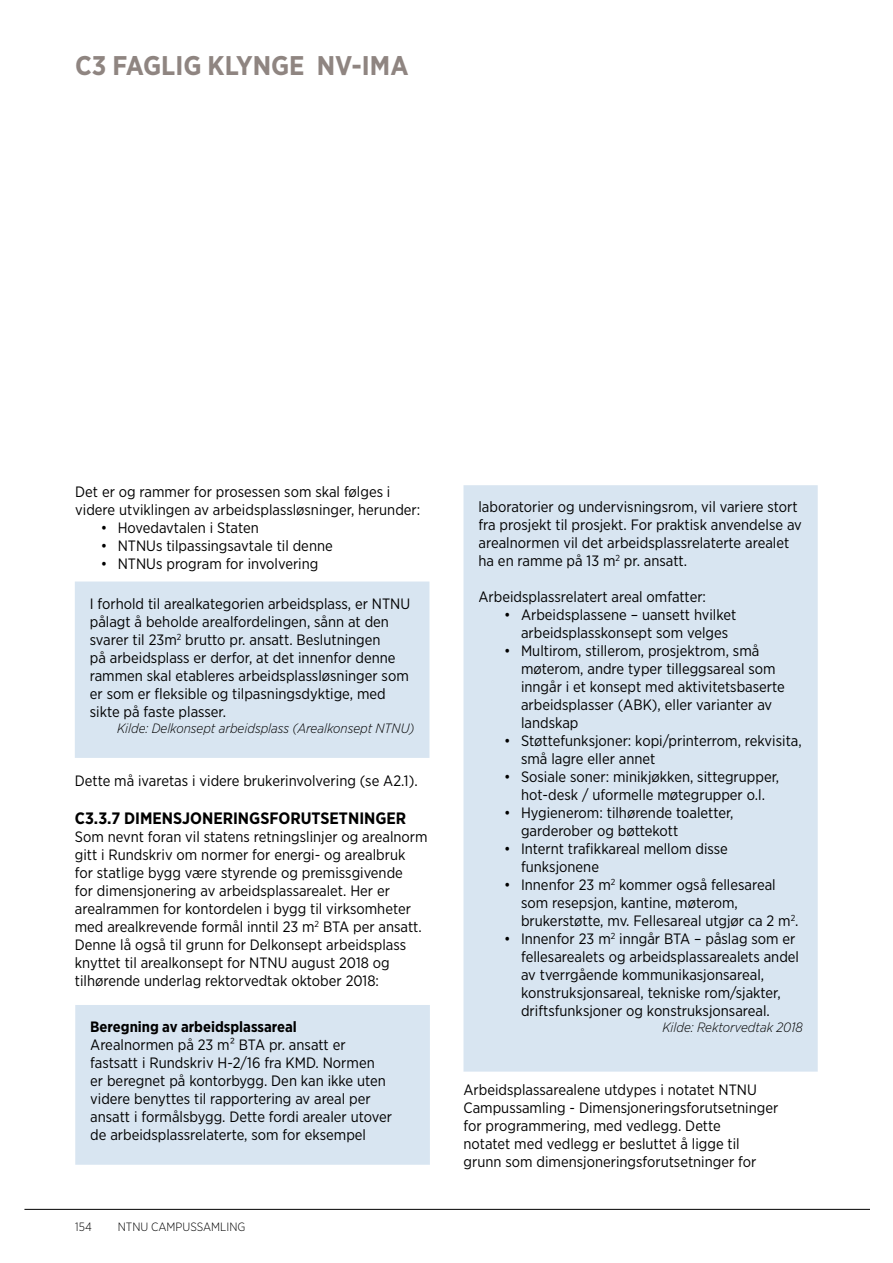
<style>
.page{position:relative;width:893px;height:1263px;background:#fff}
.page>*{position:absolute;margin:0;border:0;box-sizing:border-box;transform-origin:0 0}
.t1{font:700 27px "Gotham Narrow";color:#8f8581}
.t2{font:700 16.5px "Gotham Narrow";color:#000}
.t3{font:15px/18px "Gotham Narrow";color:#000}
.t4{font:700 15px "Gotham Narrow";color:#000}
.t5{font:italic 300 13.5px "Gotham Narrow";color:#000}
.t6{font:300 12px "Gotham Narrow";color:#000}
</style>
<div class="page">
<hr style="left:24px;top:1209px;width:846px;height:1px;background:#000">
<div style="left:83px;top:1012px;width:339px;height:145px;background:#d8e5f1"></div>
<div style="left:75px;top:1005px;width:355px;height:160px;border:15px solid #d8e5f1"></div>
<div style="left:471px;top:493px;width:339px;height:571px;background:#d8e5f1"></div>
<div style="left:463px;top:485px;width:355px;height:586px;border:15px solid #d8e5f1"></div>
<div style="left:82px;top:589px;width:340px;height:161px;background:#d8e5f1"></div>
<div style="left:75px;top:581px;width:354px;height:177px;border:15px solid #d8e5f1"></div>
<h1 class="t1" style="left:75px;top:48px;width:149px">C3 Fagli g klyn</h1>
<h1 class="t1" style="left:271px;top:48px;width:139px">ge NV-IMA</h1>
<p class="t3" style="left:75px;top:483px;width:347px">Det er og rammer for prosessen som skal følges i videre utviklingen av arbeidsplassløsninger, herunder:</p>
<p class="t3" style="left:101px;top:519px;width:159px">• Hovedavtalen i Staten</p>
<p class="t3" style="left:101px;top:537px;width:233px">• NTNUs tilpassingsavtale til denne</p>
<p class="t3" style="left:101px;top:555px;width:219px">• NTNUs program for involvering</p>
<p class="t3" style="left:90px;top:594px;width:322px">I forhold til arealkategorien arbeidsplass, er NTNU pålagt å beholde arealfordelingen, sånn at den svarer til 23m<sup>2</sup> brutto pr. ansatt. Beslutningen<br>på arbeidsplass er derfor, at det innenfor denne rammen skal etableres arbeidsplassløsninger som er som er fleksible og tilpasningsdyktige, med sikte på faste plasser.</p>
<p class="t5" style="left:117px;top:720px;width:299px">Kilde: Delkonsept arbeidsplass (Arealkonsept NTNU)</p>
<p class="t3" style="left:75px;top:771px;width:344px">Dette må ivaretas i videre brukerinvolvering (se A2.1).</p>
<p class="t2" style="left:75px;top:807px;width:331px">C3.3.7 DIMENSJONERINGSFORUTSETNINGER</p>
<p class="t3" style="left:75px;top:827px;width:354px">Som nevnt foran vil statens retningslinjer og arealnorm gitt i Rundskriv om normer for energi- og arealbruk<br>for statlige bygg være styrende og premissgivende<br>for dimensjonering av arbeidsplassarealet. Her er arealrammen for kontordelen i bygg til virksomheter med arealkrevende formål inntil 23 m<sup>2</sup> BTA per ansatt.<br>Denne lå også til grunn for Delkonsept arbeidsplass knyttet til arealkonsept for NTNU august 2018 og tilhørende underlag rektorvedtak oktober 2018:</p>
<p class="t4" style="left:90px;top:1017px;width:208px">Beregning av arbeidsplassareal</p>
<p class="t3" style="left:90px;top:1035px;width:303px">Arealnormen på 23 m² BTA pr. ansatt er fastsatt i Rundskriv H-2/16 fra KMD. Normen<br>er beregnet på kontorbygg. Den kan ikke uten videre benyttes til rapportering av areal per ansatt i formålsbygg. Dette fordi arealer utover de arbeidsplassrelaterte, som for eksempel</p>
<p class="t6" style="left:75px;top:1220px;width:18px">154</p>
<p class="t6" style="left:118px;top:1219px;width:129px">NTNU CAMPUSSAMLING</p>
<p class="t3" style="left:478px;top:498px;width:325px">laboratorier og undervisningsrom, vil variere stort fra prosjekt til prosjekt. For praktisk anvendelse av arealnormen vil det arbeidsplassrelaterte arealet ha en ramme på 13 m<sup>2</sup> pr. ansatt.</p>
<p class="t3" style="left:478px;top:588px;width:229px">Arbeidsplassrelatert areal omfatter:</p>
<p class="t3" style="left:504px;top:606px;width:234px;text-align:center">• Arbeidsplassene – uansett hvilket arbeidsplasskonsept som velges</p>
<p class="t3" style="left:521px;top:642px;width:265px;text-indent:-17px">• Multirom, stillerom, prosjektrom, små møterom, andre typer tilleggsareal som inngår i et konsept med aktivitetsbaserte arbeidsplasser (ABK), eller varianter av landskap</p>
<p class="t3" style="left:521px;top:732px;width:282px;text-indent:-17px">• Støttefunksjoner: kopi/printerrom, rekvisita, små lagre eller annet</p>
<p class="t3" style="left:504px;top:768px;width:277px;text-align:center">• Sosiale soner: minikjøkken, sittegrupper, hot-desk / uformelle møtegrupper o.l.</p>
<p class="t3" style="left:521px;top:804px;width:214px;text-indent:-17px">• Hygienerom: tilhørende toaletter, garderober og bøttekott</p>
<p class="t3" style="left:521px;top:840px;width:208px;text-indent:-17px">• Internt trafikkareal mellom disse funksjonene</p>
<p class="t3" style="left:521px;top:876px;width:279px;text-indent:-17px">• Innenfor 23 m<sup>2</sup> kommer også fellesareal som resepsjon, kantine, møterom, brukerstøtte, mv. Fellesareal utgjør ca 2 m<sup>2</sup>.</p>
<p class="t3" style="left:521px;top:930px;width:280px;text-indent:-17px">• Innenfor 23 m<sup>2</sup> inngår BTA – påslag som er fellesarealets og arbeidsplassarealets andel av tverrgående kommunikasjonsareal, konstruksjonsareal, tekniske rom/sjakter, driftsfunksjoner og konstruksjonsareal.</p>
<p class="t5" style="left:662px;top:1019px;width:142px">Kilde: Rektorvedtak 2018</p>
<p class="t3" style="left:463px;top:1081px;width:316px">Arbeidsplassarealene utdypes i notatet NTNU Campussamling - Dimensjoneringsforutsetninger for programmering, med vedlegg. Dette<br>notatet med vedlegg er besluttet å ligge til grunn som dimensjoneringsforutsetninger for</p>
</div>
